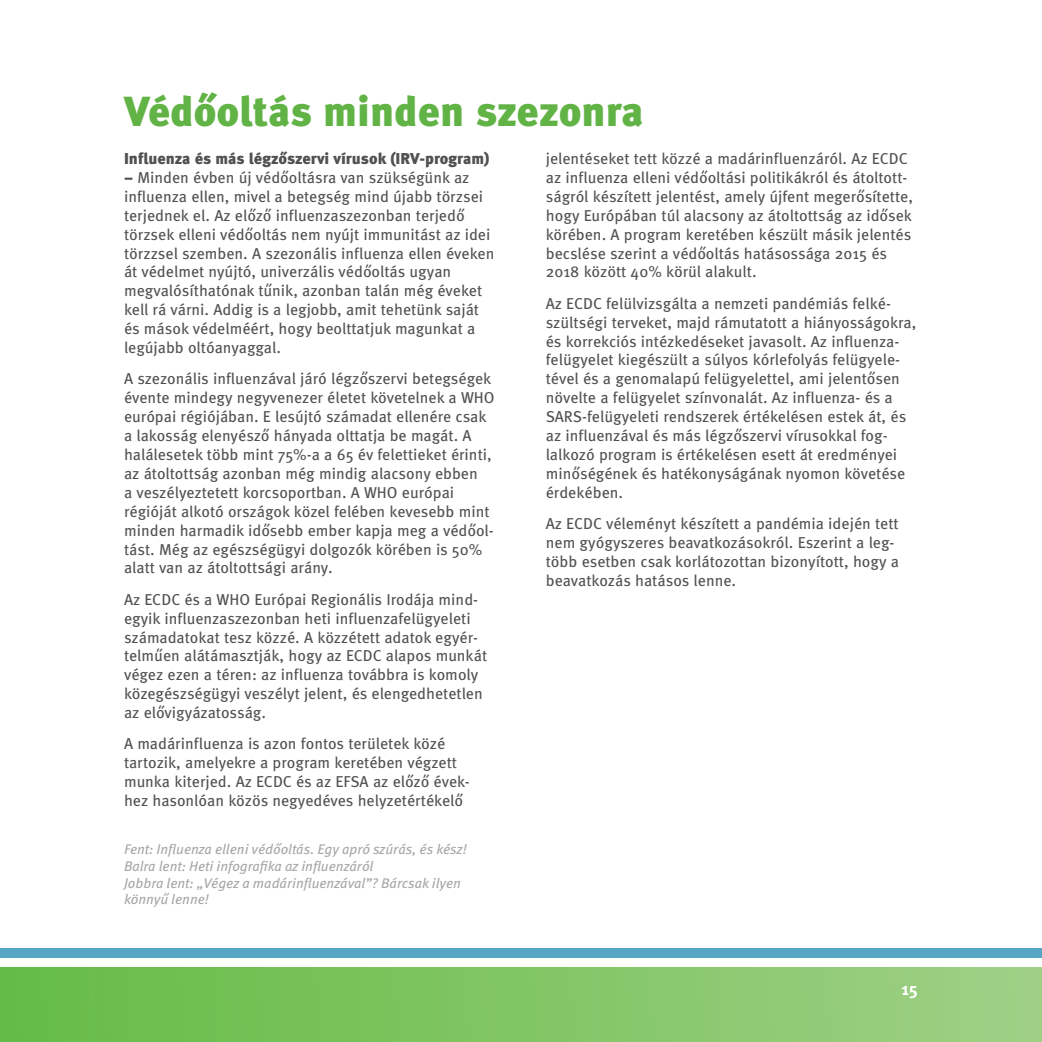
<style>
.page{position:relative;width:1042px;height:1042px;background:#fff}
.page>*{position:absolute;margin:0;border:0;box-sizing:border-box;transform-origin:0 0}
.t1{font:900 42px "Meta Pro";color:#61b345}
.t2{font:700 17.5px "Meta Pro";color:#fff}
.t3{font:15.75px/18.9px "Meta Pro";color:#535051}
.t4{font:900 15.75px "Meta Pro";color:#535051}
.t5{font:italic 14px/16.8px "Meta Pro";color:#a8a6a6}
.s1{font-weight:900}
</style>
<div class="page">
<div style="left:0;top:947px;width:1042px;height:10px;background:#56a5c4"></div>
<div style="left:0;top:967px;width:1042px;height:75px;background:linear-gradient(to right,#64bb45,#9fd085)"></div>
<h1 class="t1" style="left:124px;top:85px;width:521px">Védőoltás minden szezonra</h1>
<p class="t4" style="left:124px;top:149px;width:367px">Influenza és más légzőszervi vírusok (IRV-program)</p>
<p class="t3" style="left:124px;top:168px;width:372px"><span class="s1">–</span> Minden évben új védőoltásra van szükségünk az influenza ellen, mivel a betegség mind újabb törzsei terjednek el. Az előző influenzaszezonban terjedő törzsek elleni védőoltás nem nyújt immunitást az idei törzzsel szemben. A szezonális influenza ellen éveken át védelmet nyújtó, univerzális védőoltás ugyan megvalósíthatónak tűnik, azonban talán még éveket kell rá várni. Addig is a legjobb, amit tehetünk saját és mások védelméért, hogy beolttatjuk magunkat a legújabb oltóanyaggal.</p>
<p class="t3" style="left:124px;top:370px;width:372px">A szezonális influenzával járó légzőszervi betegségek évente mindegy negyvenezer életet követelnek a WHO európai régiójában. E lesújtó számadat ellenére csak a lakosság elenyésző hányada olttatja be magát. A halálesetek több mint 75%-a a 65 év felettieket érinti, az átoltottság azonban még mindig alacsony ebben<br>a veszélyeztetett korcsoportban. A WHO európai régióját alkotó országok közel felében kevesebb mint minden harmadik idősebb ember kapja meg a védőol&shy;tást. Még az egészségügyi dolgozók körében is 50% alatt van az átoltottsági arány.</p>
<p class="t3" style="left:124px;top:590px;width:365px">Az ECDC és a WHO Európai Regionális Irodája mind&shy;egyik influenzaszezonban heti influenzafelügyeleti számadatokat tesz közzé. A közzétett adatok egyér&shy;telműen alátámasztják, hogy az ECDC alapos munkát végez ezen a téren: az influenza továbbra is komoly közegészségügyi veszélyt jelent, és elengedhetetlen az elővigyázatosság.</p>
<p class="t3" style="left:124px;top:735px;width:347px">A madárinfluenza is azon fontos területek közé tartozik, amelyekre a program keretében végzett munka kiterjed. Az ECDC és az EFSA az előző évek&shy;hez hasonlóan közös negyedéves helyzetértékelő</p>
<p class="t5" style="left:124px;top:841px;width:344px">Fent: Influenza elleni védőoltás. Egy apró szúrás, és kész!<br>Balra lent: Heti infografika az influenzáról<br>Jobbra lent: „Végez a madárinfluenzával”? Bárcsak ilyen könnyű lenne!</p>
<p class="t3" style="left:546px;top:150px;width:369px">jelentéseket tett közzé a madárinfluenzáról. Az ECDC az influenza elleni védőoltási politikákról és átoltott&shy;ságról készített jelentést, amely újfent megerősítette, hogy Európában túl alacsony az átoltottság az idősek körében. A program keretében készült másik jelentés becslése szerint a védőoltás hatásossága 2015 és 2018 között 40% körül alakult.</p>
<p class="t3" style="left:546px;top:294px;width:372px">Az ECDC felülvizsgálta a nemzeti pandémiás felké&shy;szültségi terveket, majd rámutatott a hiányosságokra, és korrekciós intézkedéseket javasolt. Az influenza&shy;felügyelet kiegészült a súlyos kórlefolyás felügyele&shy;tével és a genomalapú felügyelettel, ami jelentősen növelte a felügyelet színvonalát. Az influenza- és a SARS-felügyeleti rendszerek értékelésen estek át, és az influenzával és más légzőszervi vírusokkal fog&shy;lalkozó program is értékelésen esett át eredményei minőségének és hatékonyságának nyomon követése érdekében.</p>
<p class="t3" style="left:546px;top:515px;width:355px">Az ECDC véleményt készített a pandémia idején tett nem gyógyszeres beavatkozásokról. Eszerint a leg&shy;több esetben csak korlátozottan bizonyított, hogy a beavatkozás hatásos lenne.</p>
<p class="t2" style="left:901px;top:977px;width:18px">15</p>
</div>
